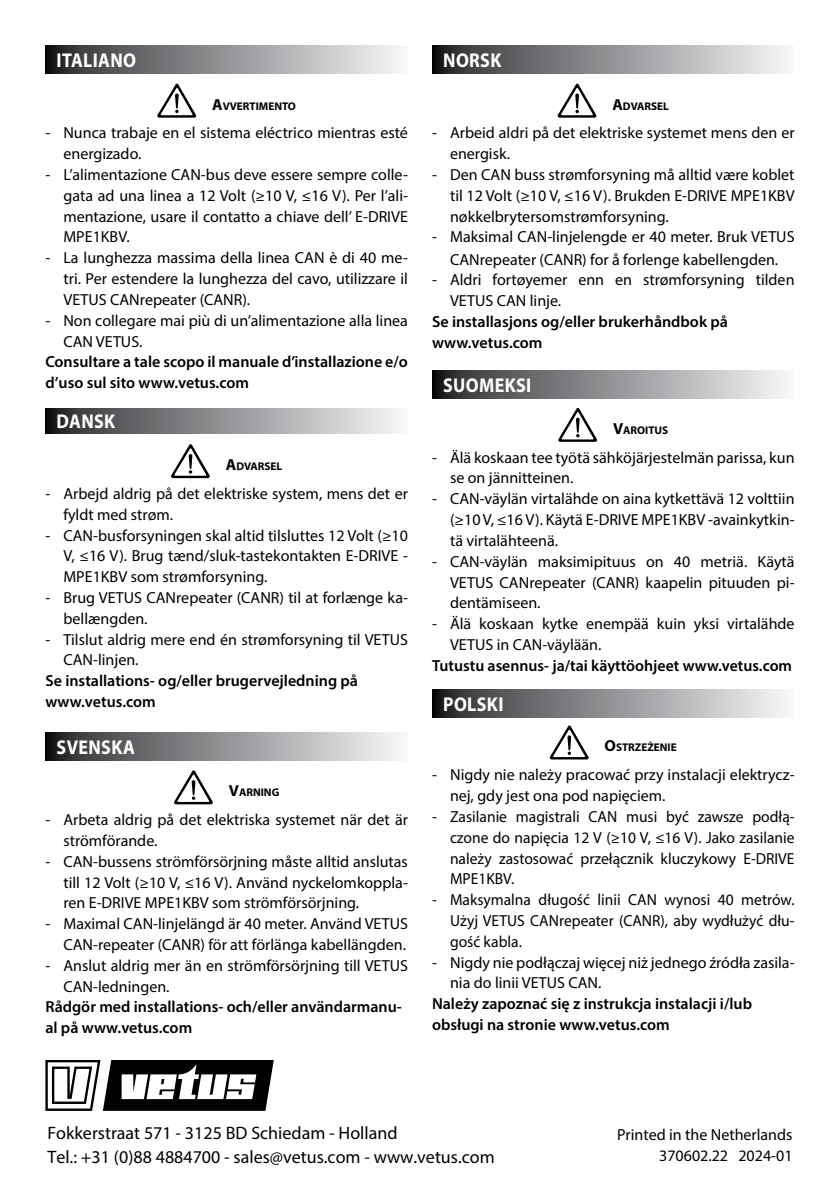
<style>
.page{position:relative;width:840px;height:1191px;background:#fff}
.page>*{position:absolute;margin:0;border:0;box-sizing:border-box;transform-origin:0 0}
.t1{font:700 20px "Myriad Pro";letter-spacing:.02em;color:#fff;scale:.9 1}
.t2{font:18px/23.4px "Myriad Pro";color:#000}
.t3{font:16px/20.8px "Myriad Pro";color:#000}
.t4{font:600 16px/20.8px "Myriad Pro";color:#000}
.t5{font:700 11.2px "Myriad Pro";color:#000}
.s1{font-size:16px}
</style>
<div class="page">
<svg style="left:45px;top:45px;width:355px;height:29px;background:#8e9092"></svg>
<svg style="left:45px;top:408px;width:355px;height:25px;background:#8e9092"></svg>
<svg style="left:432px;top:689px;width:354px;height:28px;background:#8e8f91"></svg>
<svg style="left:432px;top:45px;width:354px;height:29px;background:#8e8f91"></svg>
<svg style="left:432px;top:370px;width:354px;height:28px;background:#8e8f91"></svg>
<svg style="left:157px;top:84px;width:39px;height:34px"></svg>
<svg style="left:171px;top:444px;width:39px;height:34px"></svg>
<svg style="left:549px;top:725px;width:39px;height:34px"></svg>
<svg style="left:557px;top:84px;width:39px;height:34px"></svg>
<svg style="left:558px;top:408px;width:38px;height:34px"></svg>
<svg style="left:45px;top:732px;width:355px;height:28px;background:#8e9092"></svg>
<svg style="left:174px;top:770px;width:39px;height:34px"></svg>
<svg style="left:45px;top:1060px;width:228px;height:50px"></svg>
<p class="t1" style="left:57px;top:47px;width:90px">ITALIANO</p>
<p class="t5" style="left:212px;top:99px;width:85px"><span class="s1">A</span>VVERTIMENTO</p>
<p class="t3" style="left:63px;top:122px;width:346px;text-indent:-18px">- Nunca trabaje en el sistema eléctrico mientras esté energizado.</p>
<p class="t3" style="left:63px;top:164px;width:346px;text-align:justify;text-indent:-18px">- L’alimentazione CAN-bus deve essere sempre colle&shy;gata ad una linea a 12 Volt (≥10 V, ≤16 V). Per l’ali&shy;mentazione, usare il contatto a chiave dell’ E-DRIVE MPE1KBV.</p>
<p class="t3" style="left:63px;top:247px;width:346px;text-align:justify;text-indent:-18px">- La lunghezza massima della linea CAN è di 40 me&shy;tri. Per estendere la lunghezza del cavo, utilizzare il VETUS CANrepeater (CANR).</p>
<p class="t3" style="left:63px;top:310px;width:346px;text-indent:-18px">- Non collegare mai più di un’alimentazione alla linea<br>CAN VETUS.</p>
<p class="t4" style="left:45px;top:351px;width:364px">Consultare a tale scopo il manuale d’installazione e/o d’uso sul sito www.vetus.com</p>
<p class="t1" style="left:57px;top:408px;width:67px">DANSK</p>
<p class="t5" style="left:226px;top:459px;width:58px"><span class="s1">A</span>DVARSEL</p>
<p class="t3" style="left:63px;top:483px;width:346px;text-indent:-18px">- Arbejd aldrig på det elektriske system, mens det er fyldt med strøm.</p>
<p class="t3" style="left:63px;top:524px;width:346px;text-align:justify;text-indent:-18px">- CAN-busforsyningen skal altid tilsluttes 12 Volt (≥10<br>V, ≤16 V). Brug tænd/sluk-tastekontakten E-DRIVE - MPE1KBV som strømforsyning.</p>
<p class="t3" style="left:63px;top:587px;width:346px;text-indent:-18px">- Brug VETUS CANrepeater (CANR) til at forlænge ka&shy;bellængden.</p>
<p class="t3" style="left:63px;top:628px;width:346px;text-indent:-18px">- Tilslut aldrig mere end én strømforsyning til VETUS<br>CAN-linjen.</p>
<p class="t4" style="left:45px;top:670px;width:314px">Se installations- og/eller brugervejledning på www.vetus.com</p>
<p class="t1" style="left:57px;top:734px;width:88px">SVENSKA</p>
<p class="t5" style="left:229px;top:785px;width:52px"><span class="s1">V</span>ARNING</p>
<p class="t3" style="left:63px;top:809px;width:346px;text-indent:-18px">- Arbeta aldrig på det elektriska systemet när det är strömförande.</p>
<p class="t3" style="left:63px;top:850px;width:346px;text-align:justify;text-indent:-18px">- CAN-bussens strömförsörjning måste alltid anslutas till 12 Volt (≥10 V, ≤16 V). Använd nyckelomkoppla&shy;ren E-DRIVE MPE1KBV som strömförsörjning.</p>
<p class="t3" style="left:45px;top:913px;width:364px;text-align:right">- Maximal CAN-linjelängd är 40 meter. Använd VETUS<br>CAN-repeater (CANR) för att förlänga kabellängden.</p>
<p class="t3" style="left:63px;top:954px;width:346px;text-indent:-18px">- Anslut aldrig mer än en strömförsörjning till VETUS<br>CAN-ledningen.</p>
<p class="t4" style="left:45px;top:996px;width:358px">Rådgör med installations- och/eller användarmanu&shy;al på www.vetus.com</p>
<p class="t1" style="left:443px;top:47px;width:66px">NORSK</p>
<p class="t5" style="left:612px;top:99px;width:58px"><span class="s1">A</span>DVARSEL</p>
<p class="t3" style="left:450px;top:122px;width:346px;text-indent:-18px">- Arbeid aldri på det elektriske systemet mens den er energisk.</p>
<p class="t3" style="left:450px;top:164px;width:346px;text-align:justify;text-indent:-18px">- Den CAN buss strømforsyning må alltid være koblet til 12 Volt (≥10 V, ≤16 V). Brukden E-DRIVE MPE1KBV nøkkelbrytersomstrømforsyning.</p>
<p class="t3" style="left:432px;top:226px;width:364px;line-height:22px;text-align:center">- Maksimal CAN-linjelengde er 40 meter. Bruk VETUS<br>CANrepeater (CANR) for å forlenge kabellengden.</p>
<p class="t3" style="left:450px;top:269px;width:346px;text-indent:-18px">- Aldri fortøyemer enn en strømforsyning tilden<br>VETUS CAN linje.</p>
<p class="t4" style="left:432px;top:311px;width:297px">Se installasjons og/eller brukerhåndbok på www.vetus.com</p>
<p class="t1" style="left:443px;top:372px;width:99px">SUOMEKSI</p>
<p class="t5" style="left:612px;top:423px;width:57px"><span class="s1">V</span>AROITUS</p>
<p class="t3" style="left:450px;top:446px;width:346px;text-indent:-18px">- Älä koskaan tee työtä sähköjärjestelmän parissa, kun se on jännitteinen.</p>
<p class="t3" style="left:450px;top:488px;width:346px;text-align:justify;text-indent:-18px">- CAN-väylän virtalähde on aina kytkettävä 12 volttiin (≥10 V, ≤16 V). Käytä E-DRIVE MPE1KBV -avainkytkin&shy;tä virtalähteenä.</p>
<p class="t3" style="left:450px;top:550px;width:346px;text-align:justify;text-indent:-18px">- CAN-väylän maksimipituus on 40 metriä. Käytä VETUS CANrepeater (CANR) kaapelin pituuden pi&shy;dentämiseen.</p>
<p class="t3" style="left:450px;top:613px;width:346px;text-indent:-18px">- Älä koskaan kytke enempää kuin yksi virtalähde<br>VETUS in CAN-väylään.</p>
<p class="t4" style="left:432px;top:654px;width:361px">Tutustu asennus- ja/tai käyttöohjeet www.vetus.com</p>
<p class="t1" style="left:443px;top:691px;width:68px">POLSKI</p>
<p class="t5" style="left:604px;top:740px;width:74px"><span class="s1">O</span>STRZEŻENIE</p>
<p class="t3" style="left:450px;top:764px;width:346px;text-indent:-18px">- Nigdy nie należy pracować przy instalacji elektrycz&shy;nej, gdy jest ona pod napięciem.</p>
<p class="t3" style="left:450px;top:806px;width:346px;text-align:justify;text-indent:-18px">- Zasilanie magistrali CAN musi być zawsze podłą&shy;czone do napięcia 12 V (≥10 V, ≤16 V). Jako zasilanie należy zastosować przełącznik kluczykowy E-DRIVE MPE1KBV.</p>
<p class="t3" style="left:450px;top:889px;width:346px;text-align:justify;text-indent:-18px">- Maksymalna długość linii CAN wynosi 40 metrów.<br>Użyj VETUS CANrepeater (CANR), aby wydłużyć dłu&shy;gość kabla.</p>
<p class="t3" style="left:450px;top:951px;width:346px;text-indent:-18px">- Nigdy nie podłączaj więcej niż jednego źródła zasila&shy;nia do linii VETUS CAN.</p>
<p class="t4" style="left:432px;top:993px;width:321px">Należy zapoznać się z instrukcja instalacji i/lub obsługi na stronie www.vetus.com</p>
<p class="t2" style="left:47px;top:1121px;width:448px">Fokkerstraat 571 - 3125 BD Schiedam - Holland<br>Tel.: +31 (0)88 4884700 - sales@vetus.com - www.vetus.com</p>
<p class="t3" style="left:616px;top:1124px;width:177px;text-align:right">Printed in the Netherlands<br>370602.22 2024-01</p>
</div>
